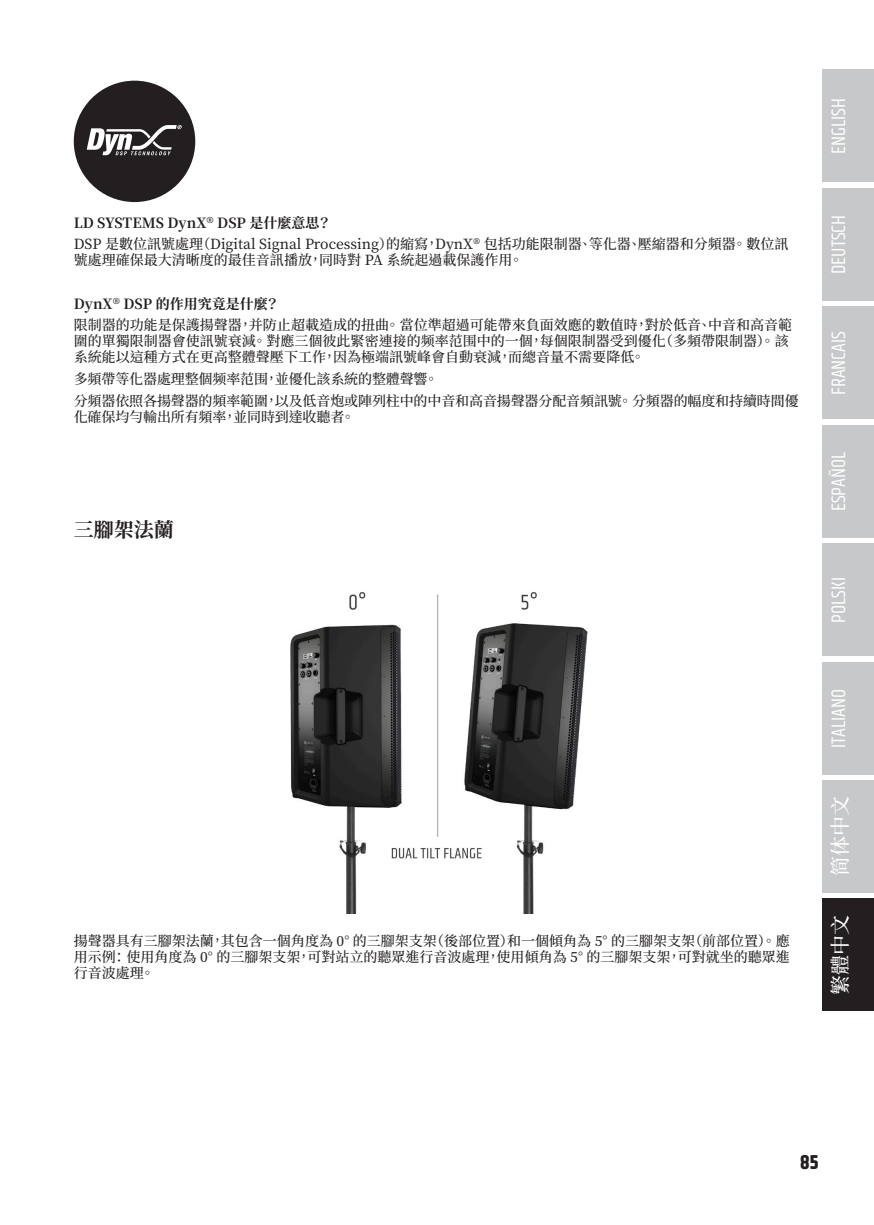
<style>
.page{position:relative;width:874px;height:1225px;background:#fff}
.page>*{position:absolute;margin:0;border:0;box-sizing:border-box;transform-origin:0 0}
.t1{font:20px "Khand";color:#fff}
.t2{font:700 20px "Source Han Serif TC";color:#231f20}
.t3{font:500 20px "Source Han Serif SC";color:#fff}
.t4{font:500 20px "Source Han Serif TC";color:#fff}
.t5{font:700 20px "Khand";color:#231f20}
.t6{font:500 14px/16px "Source Han Serif TC";color:#231f20}
.t7{font:700 14px "Source Han Serif TC";color:#231f20}
</style>
<div class="page">
<div style="left:821px;top:188px;width:52px;height:113px;background:#c7c8ca"></div>
<div style="left:821px;top:69px;width:52px;height:113px;background:#c7c8ca"></div>
<div style="left:821px;top:306px;width:52px;height:113px;background:#c7c8ca"></div>
<div style="left:821px;top:425px;width:52px;height:112px;background:#c7c8ca"></div>
<div style="left:821px;top:543px;width:52px;height:113px;background:#c7c8ca"></div>
<div style="left:821px;top:661px;width:52px;height:113px;background:#c7c8ca"></div>
<div style="left:821px;top:780px;width:52px;height:112px;background:#c7c8ca"></div>
<div style="left:821px;top:898px;width:52px;height:113px;background:#231f20"></div>
<svg style="left:74px;top:81px;width:121px;height:121px"></svg>
<img style="left:290px;top:592px;width:298px;height:321px">
<p class="t7" style="left:74px;top:215px;width:259px">LD SYSTEMS DynX® DSP 是什麼意思？</p>
<p class="t6" style="left:74px;top:236px;width:716px">DSP 是數位訊號處理（Digital Signal Processing）的縮寫，DynX® 包括功能限制器、等化器、壓縮器和分頻器。數位訊號處理確保最大清晰度的最佳音訊播放，同時對 PA 系統起過載保護作用。</p>
<p class="t7" style="left:74px;top:296px;width:207px">DynX® DSP 的作用究竟是什麼？</p>
<p class="t6" style="left:74px;top:317px;width:719px">限制器的功能是保護揚聲器，并防止超載造成的扭曲。當位準超過可能帶來負面效應的數值時，對於低音、中音和高音範圍的單獨限制器會使訊號衰減。對應三個彼此緊密連接的频率范围中的一個，每個限制器受到優化（多頻帶限制器）。該系統能以這種方式在更高整體聲壓下工作，因為極端訊號峰會自動衰減，而總音量不需要降低。</p>
<p class="t6" style="left:74px;top:368px;width:726px;line-height:21.6px">多頻帶等化器處理整個频率范围，並優化該系統的整體聲響。<br>分頻器依照各揚聲器的頻率範圍，以及低音炮或陣列柱中的中音和高音揚聲器分配音頻訊號。分頻器的幅度和持續時間優</p>
<p class="t6" style="left:74px;top:409px;width:282px">化確保均勻輸出所有頻率，並同時到達收聽者。</p>
<h1 class="t2" style="left:74px;top:518px;width:102px">三腳架法蘭</h1>
<p class="t6" style="left:74px;top:933px;width:717px;text-align:justify">揚聲器具有三腳架法蘭，其包含一個角度為 0° 的三腳架支架（後部位置）和一個傾角為 5° 的三腳架支架（前部位置）。應用示例：使用角度為 0° 的三腳架支架，可對站立的聽眾進行音波處理，使用傾角為 5° 的三腳架支架，可對就坐的聽眾進行音波處理。</p>
<h1 class="t1" style="left:826px;top:154px;width:57px;rotate:-90deg">ENGLISH</h1>
<h1 class="t1" style="left:826px;top:274px;width:61px;rotate:-90deg">DEUTSCH</h1>
<h1 class="t1" style="left:826px;top:395px;width:65px;rotate:-90deg">FRANCAIS</h1>
<h1 class="t1" style="left:826px;top:511px;width:61px;rotate:-90deg">ESPAÑOL</h1>
<h1 class="t1" style="left:826px;top:622px;width:47px;rotate:-90deg">POLSKI</h1>
<h1 class="t1" style="left:826px;top:748px;width:60px;rotate:-90deg">ITALIANO</h1>
<h1 class="t3" style="left:828px;top:876px;width:81px;rotate:-90deg">简体中文</h1>
<h1 class="t4" style="left:828px;top:995px;width:81px;rotate:-90deg">繁體中文</h1>
<h1 class="t5" style="left:799px;top:1148px;width:20px">85</h1>
</div>
